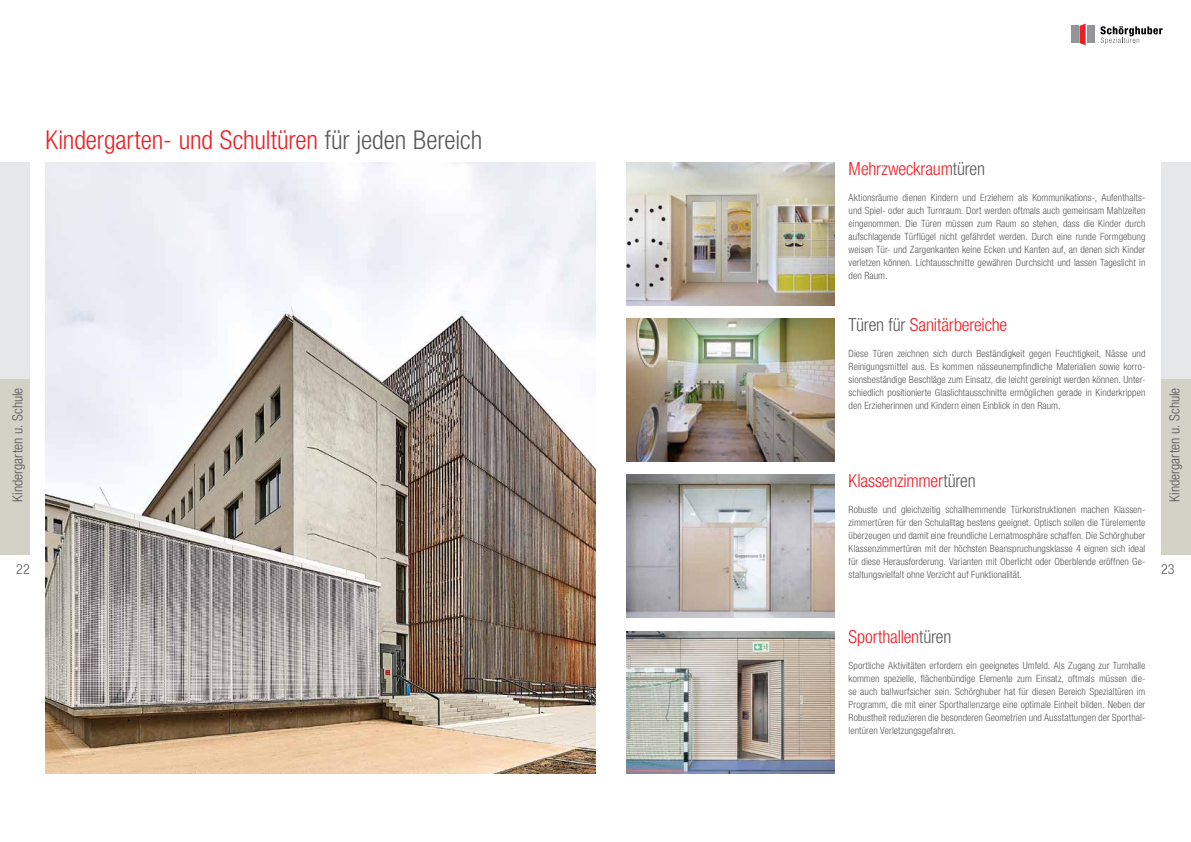
<style>
.page{position:relative;width:1191px;height:842px;background:#fff}
.page>*{position:absolute;margin:0;border:0;box-sizing:border-box;transform-origin:0 0}
.t1{font:300 condensed 26px "Helvetica Neue";letter-spacing:-.005em;color:#ed1d24}
.t2{font:300 condensed 18px "Helvetica Neue";letter-spacing:-.01em;color:#ed1d24}
.t3{font:300 condensed 14px "Helvetica Neue";color:#58595b}
.t4{font:300 condensed 10px/13px "Helvetica Neue";letter-spacing:.005em;color:#58595b;text-align:justify}
.s1{color:#58595b}
</style>
<div class="page">
<div style="left:1087px;top:26px;width:8px;height:17px;background:#939598"></div>
<svg style="left:1079px;top:24px;width:6px;height:21px"></svg>
<svg style="left:1100px;top:26px;width:62px;height:18px"></svg>
<div style="left:1071px;top:26px;width:7px;height:17px;background:#939598"></div>
<div style="left:1161px;top:162px;width:30px;height:385px;background:#e6e7e8"></div>
<div style="left:1161px;top:379px;width:30px;height:176px;background:#d2d2c7"></div>
<div style="left:0;top:162px;width:30px;height:385px;background:#e6e7e8"></div>
<div style="left:0;top:379px;width:30px;height:176px;background:#d2d2c7"></div>
<img style="left:626px;top:474px;width:208px;height:143px">
<img style="left:626px;top:631px;width:208px;height:142px">
<img style="left:626px;top:318px;width:208px;height:143px">
<img style="left:626px;top:162px;width:208px;height:143px">
<img style="left:45px;top:162px;width:550px;height:611px">
<h1 class="t1" style="left:45px;top:125px;width:438px">Kindergarten- und Schultüren <span class="s1">für jeden Bereich</span></h1>
<h2 class="t2" style="left:848px;top:159px;width:138px">Mehrzweckraum<span class="s1">türen</span></h2>
<p class="t4" style="left:848px;top:191px;width:298px">Aktionsräume dienen Kindern und Erziehern als Kommunikations-, Aufenthalts&shy;und Spiel- oder auch Turnraum. Dort werden oftmals auch gemeinsam Mahlzeiten eingenommen. Die Türen müssen zum Raum so stehen, dass die Kinder durch aufschlagende Türflügel nicht gefährdet werden. Durch eine runde Formgebung weisen Tür- und Zargenkanten keine Ecken und Kanten auf, an denen sich Kinder verletzen können. Lichtausschnitte gewähren Durchsicht und lassen Tageslicht in den Raum.</p>
<h2 class="t2" style="left:848px;top:315px;width:160px"><span class="s1">Türen für</span> Sanitärbereiche</h2>
<p class="t4" style="left:848px;top:347px;width:298px">Diese Türen zeichnen sich durch Beständigkeit gegen Feuchtigkeit, Nässe und Reinigungsmittel aus. Es kommen nässeunempfindliche Materialien sowie korro&shy;sionsbeständige Beschläge zum Einsatz, die leicht gereinigt werden können. Unter&shy;schiedlich positionierte Glaslichtausschnitte ermöglichen gerade in Kinderkrippen den Erzieherinnen und Kindern einen Einblick in den Raum.</p>
<h3 class="t3" style="left:9px;top:502px;width:116px;rotate:-90deg">Kindergarten u. Schule</h3>
<h3 class="t3" style="left:1166px;top:502px;width:116px;rotate:-90deg">Kindergarten u. Schule</h3>
<h2 class="t2" style="left:848px;top:471px;width:129px">Klassenzimmer<span class="s1">türen</span></h2>
<p class="t4" style="left:848px;top:503px;width:298px">Robuste und gleichzeitig schallhemmende Türkonstruktionen machen Klassen&shy;zimmertüren für den Schulalltag bestens geeignet. Optisch sollen die Türelemente überzeugen und damit eine freundliche Lernatmosphäre schaffen. Die Schörghuber Klassenzimmertüren mit der höchsten Beanspruchungsklasse 4 eignen sich ideal für diese Herausforderung. Varianten mit Oberlicht oder Oberblende eröffnen Ge&shy;staltungsvielfalt ohne Verzicht auf Funktionalität.</p>
<h3 class="t3" style="left:16px;top:561px;width:15px">22</h3>
<h3 class="t3" style="left:1161px;top:561px;width:15px">23</h3>
<h2 class="t2" style="left:848px;top:627px;width:104px">Sporthallen<span class="s1">türen</span></h2>
<p class="t4" style="left:848px;top:659px;width:298px">Sportliche Aktivitäten erfordern ein geeignetes Umfeld. Als Zugang zur Turnhalle kommen spezielle, flächenbündige Elemente zum Einsatz, oftmals müssen die&shy;se auch ballwurfsicher sein. Schörghuber hat für diesen Bereich Spezialtüren im Programm, die mit einer Sporthallenzarge eine optimale Einheit bilden. Neben der Robustheit reduzieren die besonderen Geometrien und Ausstattungen der Sporthal&shy;lentüren Verletzungsgefahren.</p>
</div>
